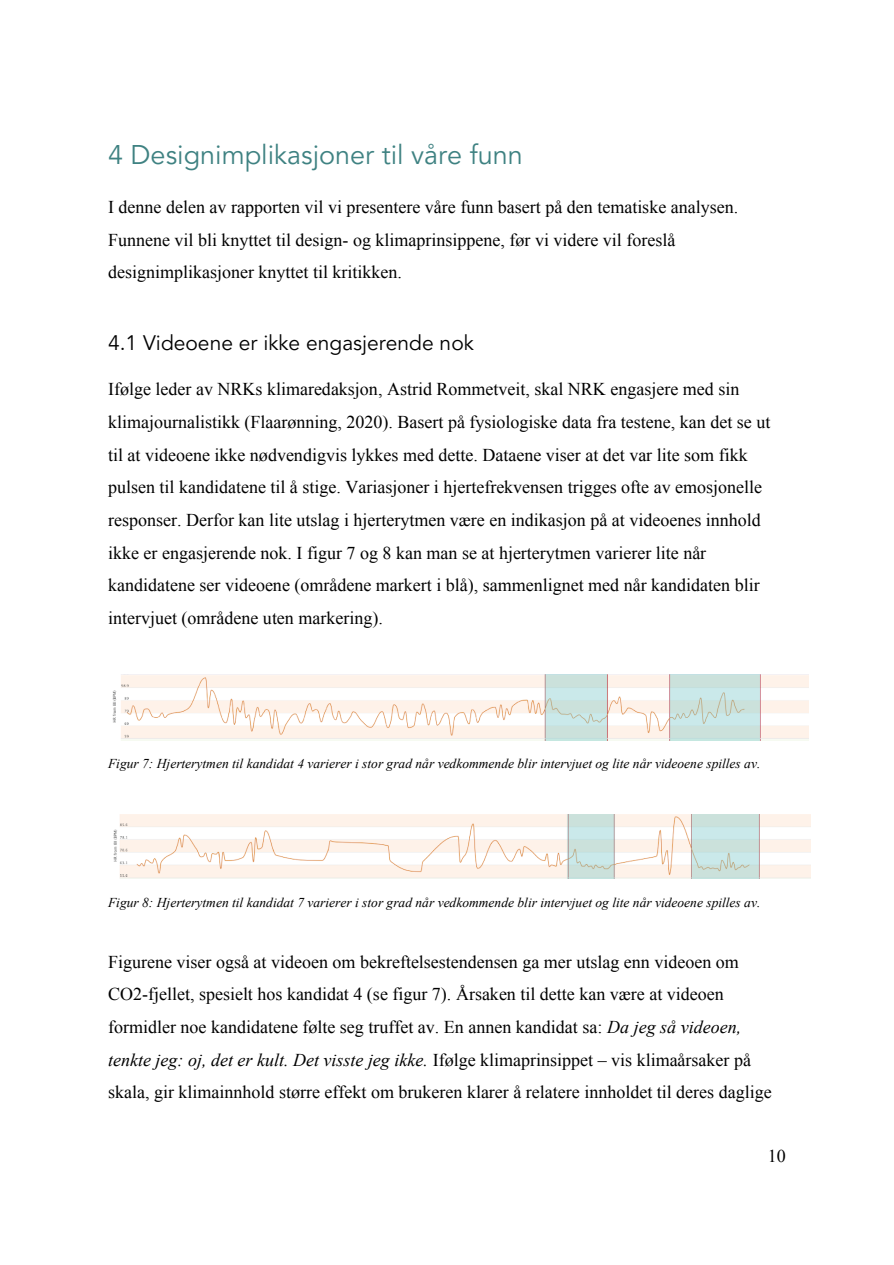
<style>
.page{position:relative;width:894px;height:1265px;background:#fff}
.page>*{position:absolute;margin:0;border:0;box-sizing:border-box;transform-origin:0 0}
.t1{font:27px "Avenir LT Pro";color:#3f8282}
.t2{font:21px "Avenir LT Pro";color:#000}
.t3{font:18px/32.7px "Times New Roman";color:#000}
.t4{font:italic 13.5px "Times New Roman";color:#000}
.s1{font-style:italic}
</style>
<div class="page">
<img style="left:112px;top:674px;width:696px;height:66px">
<img style="left:113px;top:814px;width:698px;height:64px">
<h1 class="t1" style="left:108px;top:144px;width:416px">4 Designimplikasjoner til våre funn</h1>
<p class="t3" style="left:108px;top:190px;width:632px">I denne delen av rapporten vil vi presentere våre funn basert på den tematiske analysen.<br>Funnene vil bli knyttet til design- og klimaprinsippene, før vi videre vil foreslå designimplikasjoner knyttet til kritikken.</p>
<p class="t2" style="left:108px;top:334px;width:367px">4.1 Videoene er ikke engasjerende nok</p>
<p class="t3" style="left:108px;top:373px;width:664px">Ifølge leder av NRKs klimaredaksjon, Astrid Rommetveit, skal NRK engasjere med sin klimajournalistikk (Flaarønning, 2020). Basert på fysiologiske data fra testene, kan det se ut til at videoene ikke nødvendigvis lykkes med dette. Dataene viser at det var lite som fikk pulsen til kandidatene til å stige. Variasjoner i hjertefrekvensen trigges ofte av emosjonelle responser. Derfor kan lite utslag i hjerterytmen være en indikasjon på at videoenes innhold ikke er engasjerende nok. I figur 7 og 8 kan man se at hjerterytmen varierer lite når kandidatene ser videoene (områdene markert i blå), sammenlignet med når kandidaten blir intervjuet (områdene uten markering).</p>
<p class="t4" style="left:108px;top:756px;width:654px">Figur 7: Hjerterytmen til kandidat 4 varierer i stor grad når vedkommende blir intervjuet og lite når videoene spilles av.</p>
<p class="t4" style="left:108px;top:894px;width:654px">Figur 8: Hjerterytmen til kandidat 7 varierer i stor grad når vedkommende blir intervjuet og lite når videoene spilles av.</p>
<p class="t3" style="left:108px;top:945px;width:665px">Figurene viser også at videoen om bekreftelsestendensen ga mer utslag enn videoen om CO2-fjellet, spesielt hos kandidat 4 (se figur 7). Årsaken til dette kan være at videoen formidler noe kandidatene følte seg truffet av. En annen kandidat sa: <span class="s1">Da jeg så videoen, tenkte jeg: oj, det er kult. Det visste jeg ikke.</span> Ifølge klimaprinsippet – vis klimaårsaker på skala, gir klimainnhold større effekt om brukeren klarer å relatere innholdet til deres daglige</p>
<p class="t3" style="left:768px;top:1140px;width:20px">10</p>
</div>
